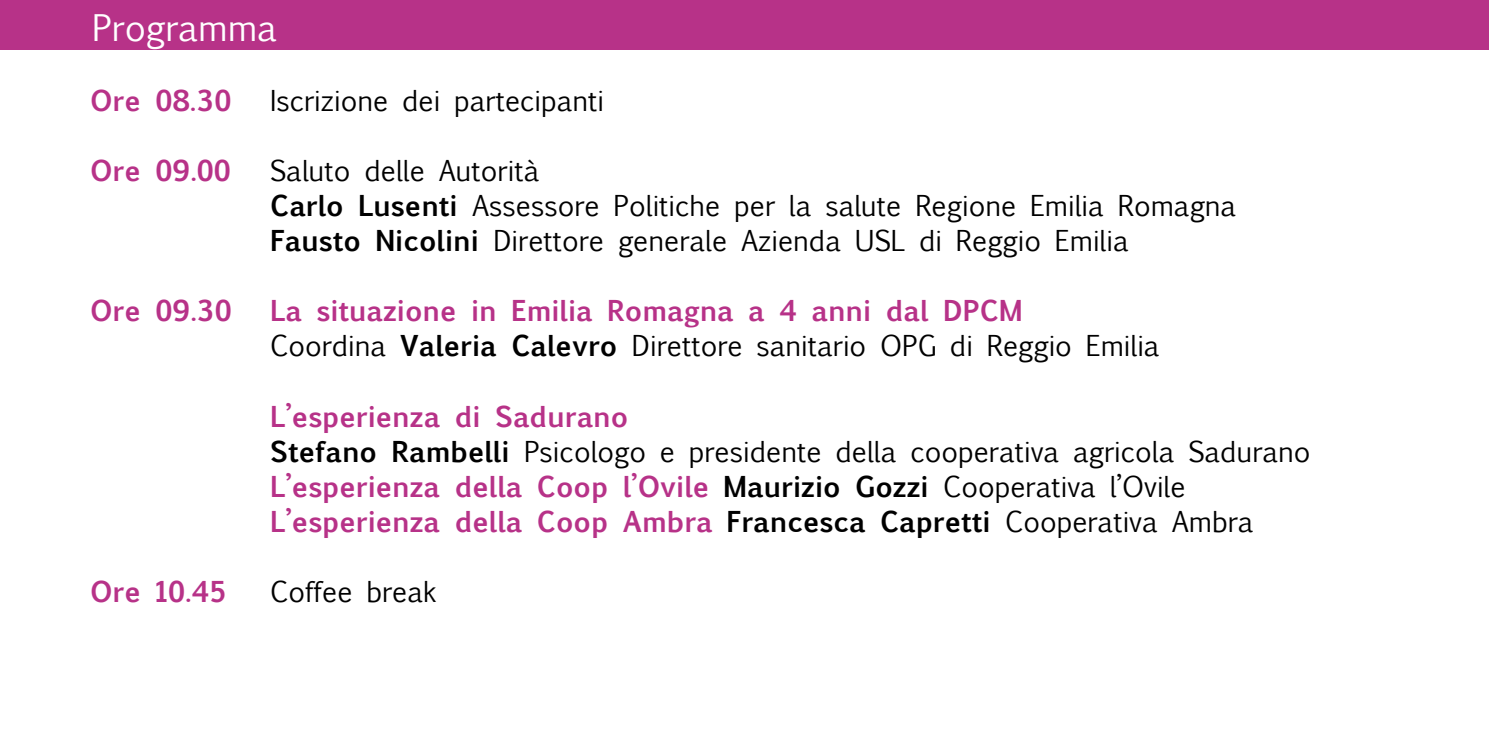
<style>
.page{position:relative;width:1489px;height:745px;background:#fff}
.page>*{position:absolute;margin:0;border:0;box-sizing:border-box;transform-origin:0 0}
.t1{font:35px "Euphemia UCAS";color:#fff}
.t2{font:27.5px/35px "Euphemia UCAS";color:#000}
.t3{font:700 27.5px "Euphemia UCAS";color:#b73288}
.s1{font-weight:700}
.s2{font-weight:700;color:#b73288}
</style>
<div class="page">
<div style="left:0;top:0;width:1488px;height:50px;background:#b73288"></div>
<p class="t1" style="left:92px;top:3px;width:187px">Programma</p>
<p class="t3" style="left:90px;top:80px;width:143px">Ore 08.30</p>
<p class="t2" style="left:270px;top:83px;width:335px">Iscrizione dei partecipanti</p>
<p class="t3" style="left:90px;top:150px;width:142px">Ore 09.00</p>
<p class="t2" style="left:270px;top:153px;width:967px">Saluto delle Autorità<br><span class="s1">Carlo Lusenti</span> Assessore Politiche per la salute Regione Emilia Romagna<br><span class="s1">Fausto Nicolini</span> Direttore generale Azienda USL di Reggio Emilia</p>
<p class="t3" style="left:90px;top:290px;width:143px">Ore 09.30</p>
<p class="t2" style="left:270px;top:293px;width:891px"><span class="s2">La situazione in Emilia Romagna a 4 anni dal DPCM<br></span>Coordina <span class="s1">Valeria Calevro</span> Direttore sanitario OPG di Reggio Emilia</p>
<p class="t2" style="left:270px;top:398px;width:1041px"><span class="s2">L’esperienza di Sadurano<br></span><span class="s1">Stefano Rambelli</span> Psicologo e presidente della cooperativa agricola Sadurano <span class="s2">L’esperienza della Coop l’Ovile</span> <span class="s1">Maurizio Gozzi</span> Cooperativa l’Ovile <span class="s2">L’esperienza della Coop Ambra</span> <span class="s1">Francesca Capretti</span> Cooperativa Ambra</p>
<p class="t3" style="left:90px;top:570px;width:137px">Ore 10.45</p>
<p class="t2" style="left:270px;top:573px;width:168px">Coffee break</p>
</div>
